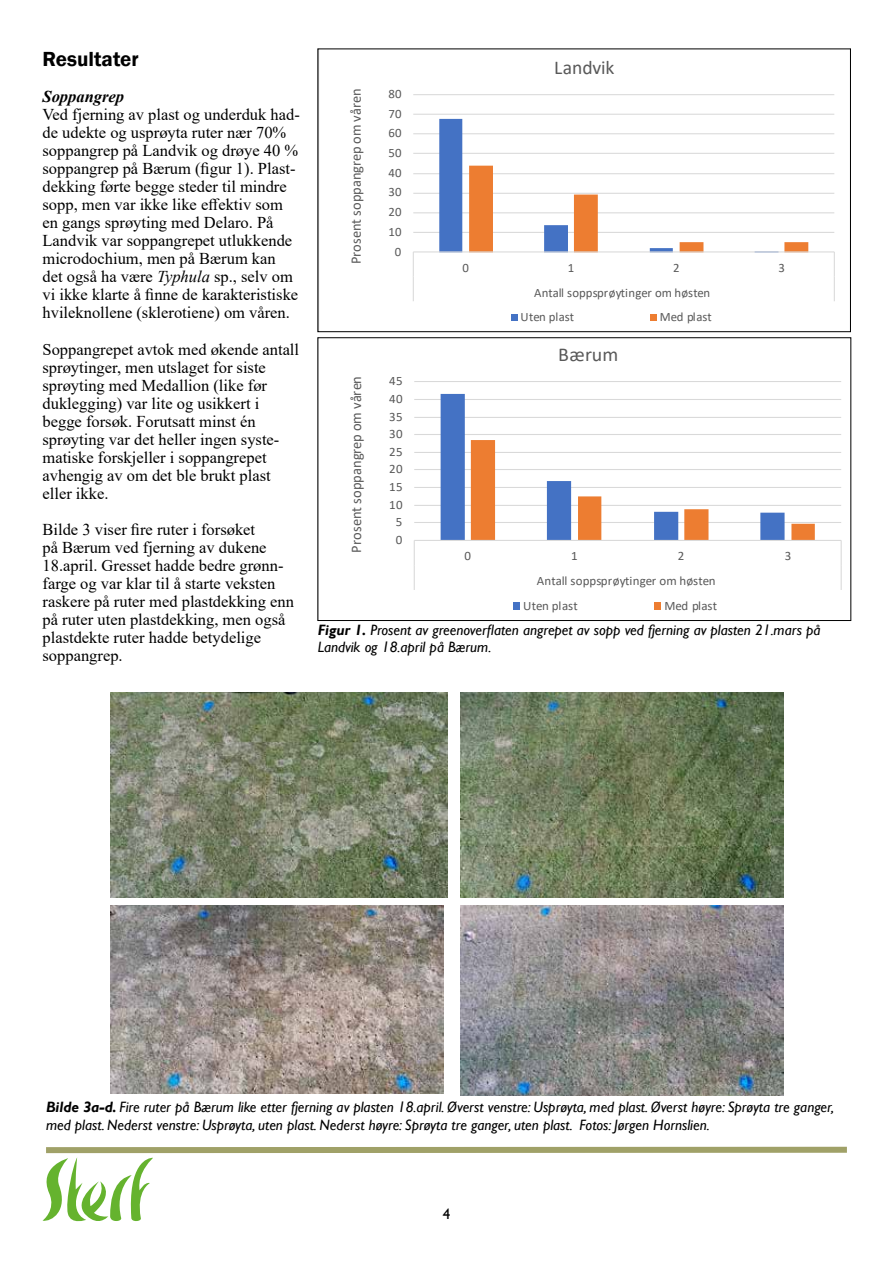
<style>
.page{position:relative;width:893px;height:1263px;background:#fff}
.page>*{position:absolute;margin:0;border:0;box-sizing:border-box;transform-origin:0 0}
.t1{font:600 21px "Franklin Gothic";color:#000}
.t2{font:19.65px "Calibri";letter-spacing:.005em;color:#595959}
.t3{font:19.5px "Calibri";letter-spacing:-.005em;color:#595959}
.t4{font:16.5px/18px "Times New Roman";color:#000}
.t5{font:italic 700 16.5px "Times New Roman";color:#000}
.t6{font:italic 15px/16.5px "Gill Sans";color:#000}
.t7{font:15px "Gill Sans";color:#000}
.t8{font:14.7px "Calibri";letter-spacing:.005em;color:#595959}
.t9{font:14.55px "Calibri";letter-spacing:.005em;color:#595959}
.t10{font:12.75px "Calibri";letter-spacing:.01em;color:#595959}
.s1{font-style:italic}
.s2{font-weight:700}
</style>
<div class="page">
<svg style="left:43px;top:1157px;width:110px;height:64px"></svg>
<div style="left:46px;top:1147px;width:801px;height:6px;background:#a0a168"></div>
<svg style="left:413px;top:94px;width:422px;height:227px"></svg>
<div style="left:317px;top:49px;width:534px;height:283px;border:1px solid #000"></div>
<svg style="left:413px;top:381px;width:429px;height:229px"></svg>
<div style="left:317px;top:337px;width:534px;height:284px;border:1px solid #000"></div>
<img style="left:111px;top:692px;width:336px;height:205px">
<img style="left:111px;top:906px;width:333px;height:187px">
<img style="left:461px;top:692px;width:323px;height:205px">
<img style="left:461px;top:906px;width:323px;height:190px">
<p class="t1" style="left:43px;top:46px;width:98px">Resultater</p>
<p class="t5" style="left:43px;top:85px;width:83px">Soppangrep</p>
<p class="t4" style="left:43px;top:105px;width:259px">Ved fjerning av plast og underduk had&shy;de udekte og usprøyta ruter nær 70% soppangrep på Landvik og drøye 40 % soppangrep på Bærum (figur 1). Plast&shy;dekking førte begge steder til mindre sopp, men var ikke like effektiv som en gangs sprøyting med Delaro. På Landvik var soppangrepet utlukkende microdochium, men på Bærum kan det også ha være <span class="s1">Typhula</span> sp., selv om vi ikke klarte å finne de karakteristiske hvileknollene (sklerotiene) om våren.</p>
<p class="t4" style="left:43px;top:339px;width:258px">Soppangrepet avtok med økende antall sprøytinger, men utslaget for siste sprøyting med Medallion (like før duklegging) var lite og usikkert i begge forsøk. Forutsatt minst én sprøyting var det heller ingen syste&shy;matiske forskjeller i soppangrepet avhengig av om det ble brukt plast eller ikke.</p>
<p class="t4" style="left:43px;top:519px;width:253px">Bilde 3 viser fire ruter i forsøket<br>på Bærum ved fjerning av dukene<br>18.april. Gresset hadde bedre grønn&shy;farge og var klar til å starte veksten raskere på ruter med plastdekking enn på ruter uten plastdekking, men også plastdekte ruter hadde betydelige soppangrep.</p>
<p class="t9" style="left:346px;top:264px;width:177px;rotate:-90deg">Prosent soppangrep om våren</p>
<p class="t10" style="left:388px;top:85px;width:15px">80</p>
<p class="t10" style="left:388px;top:105px;width:15px">70</p>
<p class="t10" style="left:388px;top:124px;width:15px">60</p>
<p class="t10" style="left:388px;top:144px;width:15px">50</p>
<p class="t10" style="left:388px;top:164px;width:15px">40</p>
<p class="t10" style="left:388px;top:183px;width:15px">30</p>
<p class="t10" style="left:388px;top:203px;width:15px">20</p>
<p class="t10" style="left:388px;top:223px;width:15px">10</p>
<p class="t10" style="left:395px;top:242px;width:8px">0</p>
<p class="t8" style="left:346px;top:553px;width:178px;rotate:-90deg">Prosent soppangrep om våren</p>
<p class="t10" style="left:389px;top:372px;width:15px">45</p>
<p class="t10" style="left:389px;top:390px;width:15px">40</p>
<p class="t10" style="left:389px;top:407px;width:15px">35</p>
<p class="t10" style="left:389px;top:425px;width:15px">30</p>
<p class="t10" style="left:389px;top:443px;width:15px">25</p>
<p class="t10" style="left:389px;top:460px;width:15px">20</p>
<p class="t10" style="left:389px;top:478px;width:15px">15</p>
<p class="t10" style="left:389px;top:495px;width:15px">10</p>
<p class="t10" style="left:396px;top:513px;width:8px">5</p>
<p class="t10" style="left:396px;top:531px;width:8px">0</p>
<p class="t3" style="left:554px;top:54px;width:62px">Landvik</p>
<p class="t10" style="left:463px;top:259px;width:8px">0</p>
<p class="t10" style="left:568px;top:259px;width:8px">1</p>
<p class="t10" style="left:673px;top:259px;width:8px">2</p>
<p class="t10" style="left:778px;top:259px;width:8px">3</p>
<p class="t10" style="left:534px;top:284px;width:178px">Antall soppsprøytinger om høsten</p>
<p class="t10" style="left:521px;top:308px;width:55px">Uten plast</p>
<p class="t10" style="left:660px;top:308px;width:54px">Med plast</p>
<p class="t2" style="left:558px;top:341px;width:61px">Bærum</p>
<p class="t10" style="left:464px;top:547px;width:8px">0</p>
<p class="t10" style="left:571px;top:547px;width:8px">1</p>
<p class="t10" style="left:678px;top:547px;width:8px">2</p>
<p class="t10" style="left:785px;top:547px;width:8px">3</p>
<p class="t10" style="left:537px;top:572px;width:180px">Antall soppsprøytinger om høsten</p>
<p class="t10" style="left:523px;top:597px;width:56px">Uten plast</p>
<p class="t10" style="left:664px;top:597px;width:54px">Med plast</p>
<p class="t6" style="left:318px;top:622px;width:504px"><span class="s2">Figur 1.</span> Prosent av greenoverflaten angrepet av sopp ved fjerning av plasten 21.mars på<br>Landvik og 18.april på Bærum.</p>
<p class="t6" style="left:46px;top:1099px;width:790px;line-height:18px"><span class="s2">Bilde 3a-d.</span> Fire ruter på Bærum like etter fjerning av plasten 18.april. Øverst venstre: Usprøyta, med plast. Øverst høyre: Sprøyta tre ganger, med plast. Nederst venstre: Usprøyta, uten plast. Nederst høyre: Sprøyta tre ganger, uten plast. Fotos: Jørgen Hornslien.</p>
<p class="t7" style="left:443px;top:1206px;width:9px">4</p>
</div>
